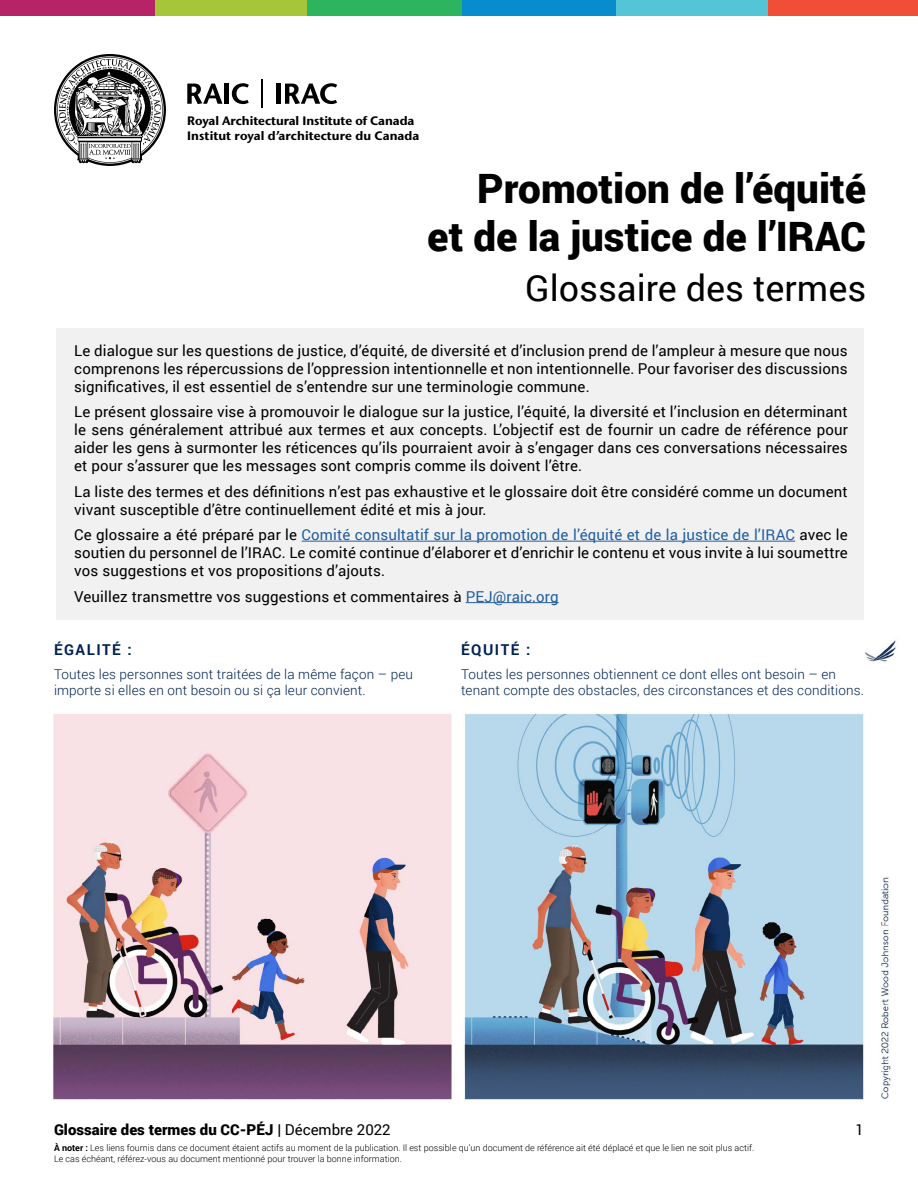
<style>
.page{position:relative;width:918px;height:1188px;background:#fff}
.page>*{position:absolute;margin:0;border:0;box-sizing:border-box;transform-origin:0 0}
.t1{font:900 40.5px/48.6px "Roboto";color:#000;text-align:right}
.t2{font:36px "Roboto";color:#000}
.t3{font:15px/18px "Roboto";letter-spacing:.01em;color:#000;text-align:justify}
.t4{font:900 15px "Roboto";color:#000}
.t5{font:700 15px "Roboto";letter-spacing:.1em;color:#002256}
.t6{font:300 13.5px/16.2px "Roboto";letter-spacing:.01em;color:#002256}
.t7{font:700 12.3px/15px "Stone Sans IIITC Pro";letter-spacing:-.005em;color:#000}
.t8{font:300 9px/10.8px "Roboto";color:#000}
.s1{color:#215e9e}
.s2{font-weight:400}
.s3{font-weight:700}
</style>
<div class="page">
<div style="left:616px;top:0;width:155px;height:15px;background:#53c5d7"></div>
<div style="left:768px;top:0;width:150px;height:15px;background:#f04e37"></div>
<div style="left:461px;top:0;width:155px;height:15px;background:#078ccd"></div>
<div style="left:155px;top:0;width:154px;height:15px;background:#a6c539"></div>
<div style="left:307px;top:0;width:154px;height:15px;background:#2db45f"></div>
<div style="left:0;top:0;width:155px;height:15px;background:#b62467"></div>
<div style="left:56px;top:328px;width:808px;height:291px;background:#f1f1f2"></div>
<svg style="left:54px;top:54px;width:112px;height:112px"></svg>
<svg style="left:187px;top:84px;width:36px;height:20px"></svg>
<div style="left:224px;top:84px;width:5px;height:20px;background:#000"></div>
<svg style="left:232px;top:83px;width:17px;height:21px"></svg>
<hr style="left:261px;top:79px;width:2px;height:29px;background:#000">
<div style="left:276px;top:84px;width:5px;height:20px;background:#000"></div>
<svg style="left:285px;top:83px;width:52px;height:21px"></svg>
<hr style="left:302px;top:541px;width:493px;height:1px;background:#215e9e">
<hr style="left:466px;top:602px;width:93px;height:1px;background:#215e9e">
<img style="left:53px;top:640px;width:843px;height:460px">
<div style="left:54px;top:639px;width:380px;height:72px;background:#fff"></div>
<div style="left:461px;top:639px;width:403px;height:72px;background:#fff"></div>
<p class="t7" style="left:187px;top:113px;width:234px">Royal Architectural Institute of Canada<br>Institut royal d’architecture du Canada</p>
<h1 class="t1" style="left:427px;top:163px;width:440px">Promotion de l’équité<br>et de la justice de l’IRAC</h1>
<h2 class="t2" style="left:525px;top:263px;width:343px">Glossaire des termes</h2>
<p class="t3" style="left:74px;top:341px;width:775px">Le dialogue sur les questions de justice, d’équité, de diversité et d’inclusion prend de l’ampleur à mesure que nous comprenons les répercussions de l’oppression intentionnelle et non intentionnelle. Pour favoriser des discussions significatives, il est essentiel de s’entendre sur une terminologie commune.</p>
<p class="t3" style="left:74px;top:402px;width:775px">Le présent glossaire vise à promouvoir le dialogue sur la justice, l’équité, la diversité et l’inclusion en déterminant le sens généralement attribué aux termes et aux concepts. L’objectif est de fournir un cadre de référence pour aider les gens à surmonter les réticences qu’ils pourraient avoir à s’engager dans ces conversations nécessaires et pour s’assurer que les messages sont compris comme ils doivent l’être.</p>
<p class="t3" style="left:74px;top:482px;width:775px">La liste des termes et des définitions n’est pas exhaustive et le glossaire doit être considéré comme un document vivant susceptible d’être continuellement édité et mis à jour.</p>
<p class="t3" style="left:74px;top:525px;width:775px">Ce glossaire a été préparé par le <span class="s1">Comité consultatif sur la promotion de l’équité et de la justice de l’IRAC</span> avec le soutien du personnel de l’IRAC. Le comité continue d’élaborer et d’enrichir le contenu et vous invite à lui soumettre vos suggestions et vos propositions d’ajouts.</p>
<p class="t3" style="left:74px;top:587px;width:486px">Veuillez transmettre vos suggestions et commentaires à <span class="s1">PEJ@raic.org</span></p>
<p class="t5" style="left:54px;top:639px;width:79px">ÉGALITÉ :</p>
<p class="t6" style="left:54px;top:665px;width:360px">Toutes les personnes sont traitées de la même façon – peu importe si elles en ont besoin ou si ça leur convient.</p>
<p class="t5" style="left:461px;top:639px;width:71px">ÉQUITÉ :</p>
<p class="t6" style="left:461px;top:665px;width:404px">Toutes les personnes obtiennent ce dont elles ont besoin – en tenant compte des obstacles, des circonstances et des conditions.</p>
<p class="t4" style="left:54px;top:1119px;width:338px">Glossaire des termes du CC-PÉJ | <span class="s2">Décembre 2022</span></p>
<p class="t3" style="left:856px;top:1120px;width:10px">1</p>
<p class="t8" style="left:54px;top:1142px;width:702px"><span class="s3">À noter :</span> Les liens fournis dans ce document étaient actifs au moment de la publication. Il est possible qu’un document de référence ait été déplacé et que le lien ne soit plus actif.<br>Le cas échéant, référez-vous au document mentionné pour trouver la bonne information.</p>
</div>
